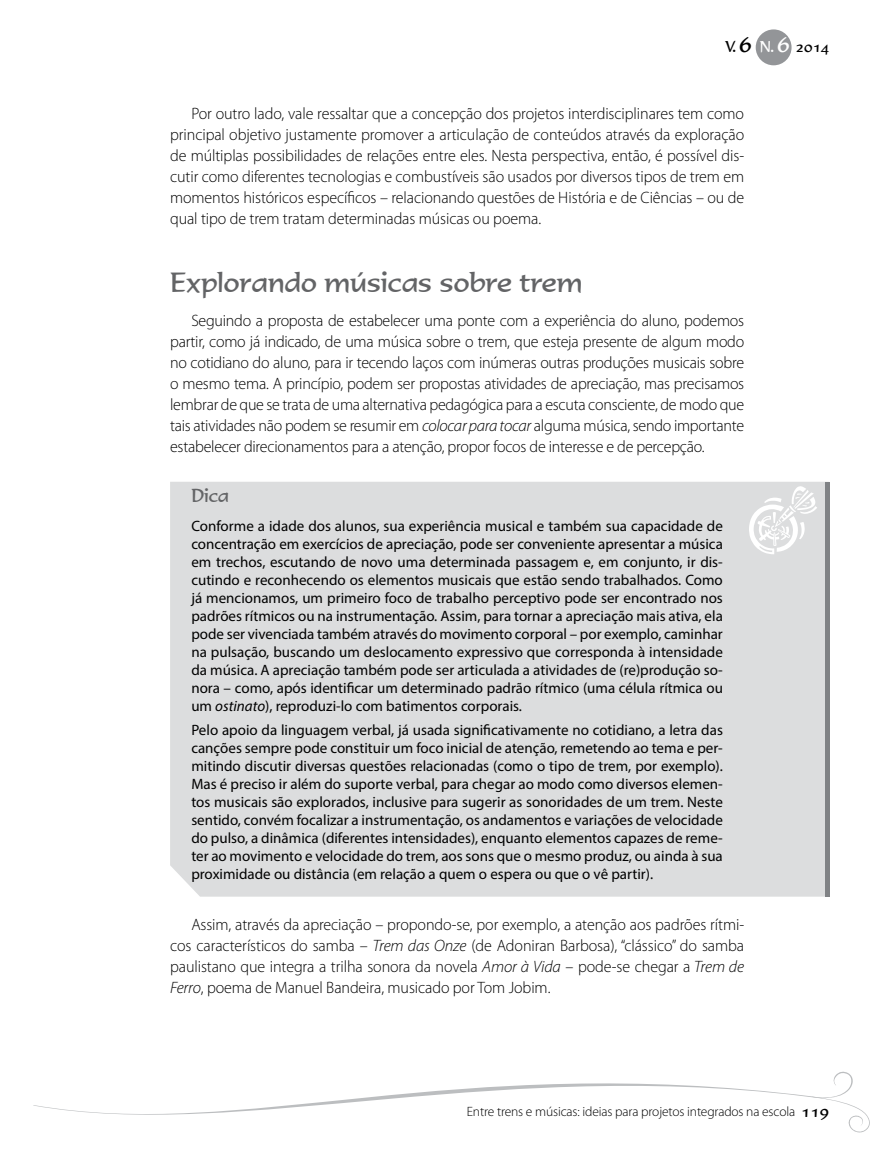
<style>
.page{position:relative;width:893px;height:1149px;background:#fff}
.page>*{position:absolute;margin:0;border:0;box-sizing:border-box;transform-origin:0 0}
.t1{font:27px "Formal 436 BT";color:#636466}
.t2{font:18px "Formal 436 BT";color:#636466}
.t3{font:300 16.5px/21px "Myriad Pro";letter-spacing:-.005em;color:#000;text-align:justify}
.t4{font:15px/18px "Myriad Pro";color:#000;text-align:justify}
.t5{font:15px "Formal 436 BT";color:#000}
.t6{font:300 13.5px "Myriad Pro";letter-spacing:-.01em;color:#000}
.s1{font-size:22.5px}
.s2{color:#fff}
.s3{font-size:22.5px;color:#fff}
.s4{font-style:italic}
.s5{font-family:"Formal 436 BT";font-weight:400;font-size:16.5px}
</style>
<div class="page">
<div style="left:756px;top:29px;width:35px;height:36px;background:#939598;border-radius:50%"></div>
<div style="left:170px;top:482px;width:655px;height:414px;background:#dcddde"></div>
<hr style="left:825px;top:482px;width:4px;height:414px;background:#808285">
<svg style="left:749px;top:486px;width:68px;height:68px"></svg>
<svg style="left:33px;top:1083px;width:774px;height:32px"></svg>
<svg style="left:807px;top:1071px;width:63px;height:62px"></svg>
<p class="t5" style="left:725px;top:37px;width:106px">V. <span class="s1">6</span> <span class="s2">N.</span> <span class="s3">6</span> 2014</p>
<p class="t3" style="left:170px;top:103px;width:576px;text-indent:21px">Por outro lado, vale ressaltar que a concepção dos projetos interdisciplinares tem como principal objetivo justamente promover a articulação de conteúdos através da exploração de múltiplas possibilidades de relações entre eles. Nesta perspectiva, então, é possível dis&shy;cutir como diferentes tecnologias e combustíveis são usados por diversos tipos de trem em momentos históricos específicos – relacionando questões de História e de Ciências – ou de qual tipo de trem tratam determinadas músicas ou poema.</p>
<h1 class="t1" style="left:170px;top:265px;width:414px">Explorando músicas sobre trem</h1>
<p class="t3" style="left:170px;top:310px;width:576px;text-indent:21px">Seguindo a proposta de estabelecer uma ponte com a experiência do aluno, podemos partir, como já indicado, de uma música sobre o trem, que esteja presente de algum modo no cotidiano do aluno, para ir tecendo laços com inúmeras outras produções musicais sobre o mesmo tema. A princípio, podem ser propostas atividades de apreciação, mas precisamos lembrar de que se trata de uma alternativa pedagógica para a escuta consciente, de modo que tais atividades não podem se resumir em <span class="s4">colocar para tocar</span> alguma música, sendo importante estabelecer direcionamentos para a atenção, propor focos de interesse e de percepção.</p>
<p class="t2" style="left:191px;top:484px;width:39px">Dica</p>
<p class="t4" style="left:191px;top:516px;width:533px">Conforme a idade dos alunos, sua experiência musical e também sua capacidade de concentração em exercícios de apreciação, pode ser conveniente apresentar a música em trechos, escutando de novo uma determinada passagem e, em conjunto, ir dis&shy;cutindo e reconhecendo os elementos musicais que estão sendo trabalhados. Como já mencionamos, um primeiro foco de trabalho perceptivo pode ser encontrado nos padrões rítmicos ou na instrumentação. Assim, para tornar a apreciação mais ativa, ela pode ser vivenciada também através do movimento corporal – por exemplo, caminhar na pulsação, buscando um deslocamento expressivo que corresponda à intensidade da música. A apreciação também pode ser articulada a atividades de (re)produção so&shy;nora – como, após identificar um determinado padrão rítmico (uma célula rítmica ou um <span class="s4">ostinato</span>), reproduzi-lo com batimentos corporais.</p>
<p class="t4" style="left:191px;top:720px;width:533px">Pelo apoio da linguagem verbal, já usada significativamente no cotidiano, a letra das canções sempre pode constituir um foco inicial de atenção, remetendo ao tema e per&shy;mitindo discutir diversas questões relacionadas (como o tipo de trem, por exemplo).<br>Mas é preciso ir além do suporte verbal, para chegar ao modo como diversos elemen&shy;tos musicais são explorados, inclusive para sugerir as sonoridades de um trem. Neste sentido, convém focalizar a instrumentação, os andamentos e variações de velocidade do pulso, a dinâmica (diferentes intensidades), enquanto elementos capazes de reme&shy;ter ao movimento e velocidade do trem, aos sons que o mesmo produz, ou ainda à sua proximidade ou distância (em relação a quem o espera ou que o vê partir).</p>
<p class="t3" style="left:170px;top:913px;width:576px;text-indent:21px">Assim, através da apreciação – propondo-se, por exemplo, a atenção aos padrões rítmi&shy;cos característicos do samba – <span class="s4">Trem das Onze</span> (de Adoniran Barbosa), “clássico” do samba paulistano que integra a trilha sonora da novela <span class="s4">Amor à Vida</span> – pode-se chegar a <span class="s4">Trem de Ferro</span>, poema de Manuel Bandeira, musicado por Tom Jobim.</p>
<p class="t6" style="left:467px;top:1103px;width:364px">Entre trens e músicas: ideias para projetos integrados na escola <span class="s5">119</span></p>
</div>
